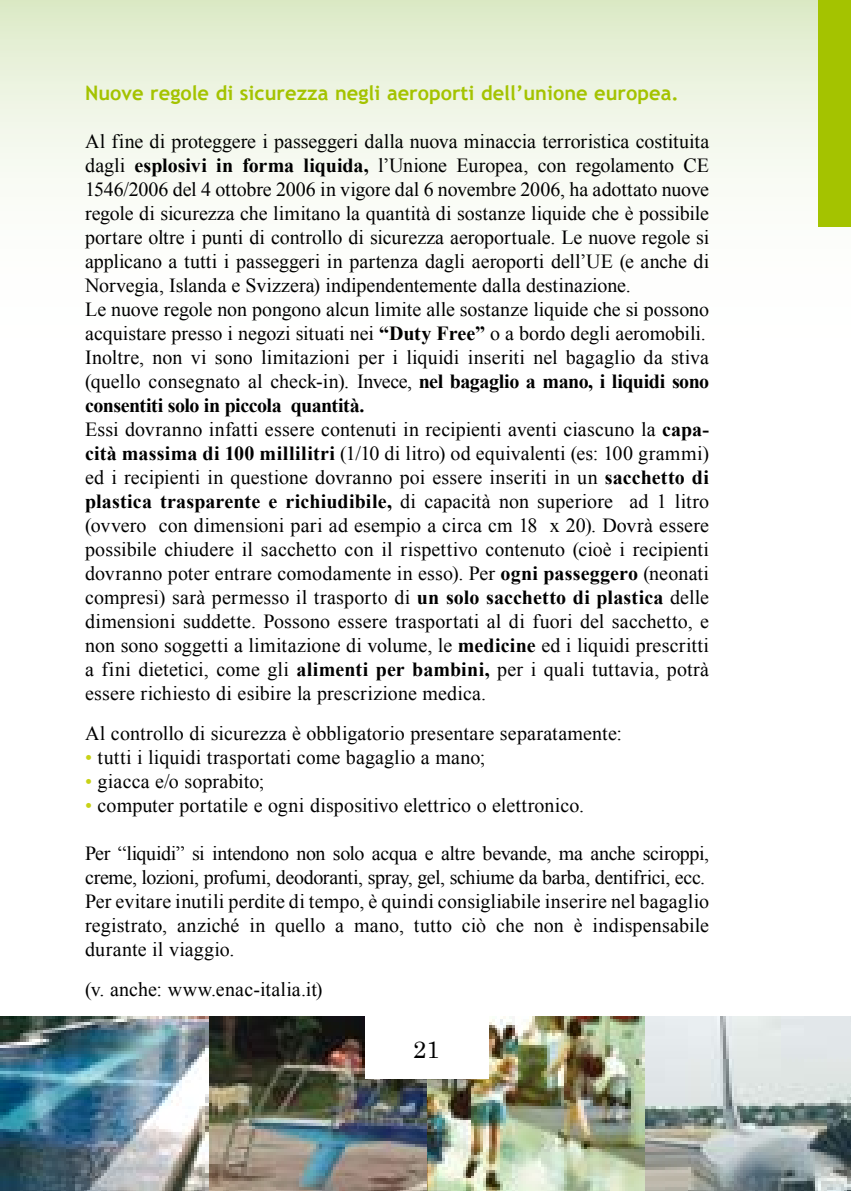
<style>
.page{position:relative;width:851px;height:1191px;background:#fff}
.page>*{position:absolute;margin:0;border:0;box-sizing:border-box;transform-origin:0 0}
.t1{font:24px "Century";color:#000}
.t2{font:20px/24px "Times New Roman";letter-spacing:.005em;color:#000}
.t3{font:700 20px "Trebuchet MS";color:#a4c300}
.s1{font-weight:700}
.s2{color:#c8d217}
</style>
<div class="page">
<div style="left:0;top:0;width:850px;height:397px;background:linear-gradient(to bottom,#e4efd4,#fff)"></div>
<img style="left:0;top:1016px;width:209px;height:175px">
<img style="left:209px;top:1016px;width:218px;height:175px">
<img style="left:427px;top:1016px;width:218px;height:175px">
<svg style="left:645px;top:1016px;width:205px;height:175px;background:#b6bfbe"></svg>
<div style="left:365px;top:1011px;width:123px;height:68px;background:#fff"></div>
<div style="left:818px;top:0;width:32px;height:227px;background:#a4c300"></div>
<p class="t3" style="left:85px;top:80px;width:595px">Nuove regole di sicurezza negli aeroporti dell’unione europea.</p>
<p class="t2" style="left:85px;top:129px;width:625px">Al fine di proteggere i passeggeri dalla nuova minaccia terroristica costituita dagli <span class="s1">esplosivi in forma liquida,</span> l’Unione Europea, con regolamento CE 1546/2006 del 4 ottobre 2006 in vigore dal 6 novembre 2006, ha adottato nuove regole di sicurezza che limitano la quantità di sostanze liquide che è possibile portare oltre i punti di controllo di sicurezza aeroportuale. Le nuove regole si applicano a tutti i passeggeri in partenza dagli aeroporti dell’UE (e anche di Norvegia, Islanda e Svizzera) indipendentemente dalla destinazione.<br>Le nuove regole non pongono alcun limite alle sostanze liquide che si possono acquistare presso i negozi situati nei <span class="s1">“Duty Free”</span> o a bordo degli aeromobili.<br>Inoltre, non vi sono limitazioni per i liquidi inseriti nel bagaglio da stiva (quello consegnato al check-in). Invece, <span class="s1">nel bagaglio a mano, i liquidi sono consentiti solo in piccola quantità.<br></span>Essi dovranno infatti essere contenuti in recipienti aventi ciascuno la <span class="s1">capa&shy;cità massima di 100 millilitri</span> (1/10 di litro) od equivalenti (es: 100 grammi) ed i recipienti in questione dovranno poi essere inseriti in un <span class="s1">sacchetto di plastica trasparente e richiudibile,</span> di capacità non superiore ad 1 litro (ovvero con dimensioni pari ad esempio a circa cm 18 x 20). Dovrà essere possibile chiudere il sacchetto con il rispettivo contenuto (cioè i recipienti dovranno poter entrare comodamente in esso). Per <span class="s1">ogni passeggero</span> (neonati compresi) sarà permesso il trasporto di <span class="s1">un solo sacchetto di plastica</span> delle dimensioni suddette. Possono essere trasportati al di fuori del sacchetto, e non sono soggetti a limitazione di volume, le <span class="s1">medicine</span> ed i liquidi prescritti a fini dietetici, come gli <span class="s1">alimenti per bambini,</span> per i quali tuttavia, potrà essere richiesto di esibire la prescrizione medica.</p>
<p class="t2" style="left:85px;top:721px;width:538px">Al controllo di sicurezza è obbligatorio presentare separatamente:</p>
<p class="t2" style="left:85px;top:745px;width:401px"><span class="s2">•</span> tutti i liquidi trasportati come bagaglio a mano;</p>
<p class="t2" style="left:85px;top:769px;width:181px"><span class="s2">•</span> giacca e/o soprabito;</p>
<p class="t2" style="left:85px;top:793px;width:500px"><span class="s2">•</span> computer portatile e ogni dispositivo elettrico o elettronico.</p>
<p class="t2" style="left:85px;top:841px;width:625px">Per “liquidi” si intendono non solo acqua e altre bevande, ma anche sciroppi, creme, lozioni, profumi, deodoranti, spray, gel, schiume da barba, dentifrici, ecc.<br>Per evitare inutili perdite di tempo, è quindi consigliabile inserire nel bagaglio registrato, anziché in quello a mano, tutto ciò che non è indispensabile durante il viaggio.</p>
<p class="t2" style="left:85px;top:977px;width:239px">(v. anche: www.enac-italia.it)</p>
<p class="t1" style="left:413px;top:1029px;width:28px">21</p>
</div>
